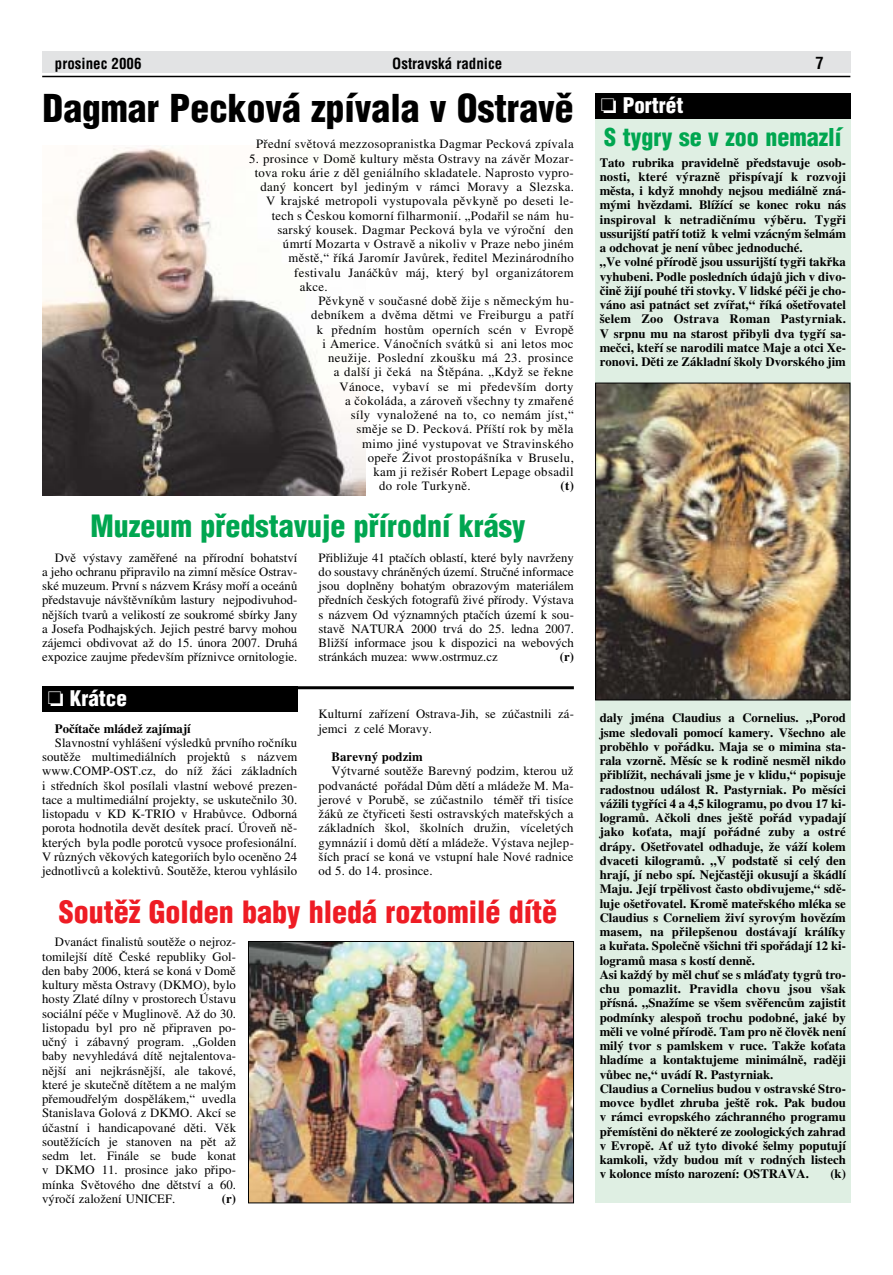
<style>
.page{position:relative;width:893px;height:1275px;background:#fff}
.page>*{position:absolute;margin:0;border:0;box-sizing:border-box;transform-origin:0 0}
.t1{font:900 37.5px "Helvetica Condensed CE";color:#000}
.t2{font:900 30px "Helvetica Condensed CE";color:#ee1c24}
.t3{font:900 30px "Helvetica Condensed CE";color:#00a650}
.t4{font:900 24px "Helvetica Condensed CE";color:#00a650}
.t5{font:900 21px "Helvetica Condensed CE";color:#fff}
.t6{font:700 16.5px "Helvetica Condensed CE";color:#000}
.t7{font:700 15px "Helvetica Condensed CE";color:#000}
.t8{font:12.75px/14.2px "Times CE";letter-spacing:.025em;color:#000;text-align:justify}
.t9{font:700 12.75px/14.2px "Times CE";color:#000}
.t10{font:12.75px/14.2px "Times CE";letter-spacing:.005em;color:#000}
</style>
<div class="page">
<div style="left:42px;top:51px;width:808px;height:21px;background:#e2e3e4"></div>
<hr style="left:42px;top:76px;width:808px;height:1px;background:#000">
<div style="left:595px;top:111px;width:255px;height:1092px;background:#dfefe3"></div>
<img style="left:597px;top:385px;width:251px;height:313px">
<div style="left:595px;top:383px;width:255px;height:317px;border:1px solid #000"></div>
<img style="left:42px;top:146px;width:323px;height:349px">
<img style="left:250px;top:943px;width:322px;height:258px">
<div style="left:248px;top:941px;width:326px;height:262px;border:1px solid #000"></div>
<hr style="left:219px;top:686px;width:355px;height:3px;background:#000">
<div style="left:42px;top:686px;width:255px;height:26px;background:#000"></div>
<div style="left:595px;top:94px;width:255px;height:25px;background:#000"></div>
<p class="t7" style="left:55px;top:57px;width:88px">prosinec 2006</p>
<p class="t7" style="left:392px;top:57px;width:111px">Ostravská radnice</p>
<p class="t6" style="left:815px;top:56px;width:10px">7</p>
<h1 class="t1" style="left:43px;top:93px;width:532px">Dagmar Pecková zpívala v Ostravû</h1>
<p class="t8" style="left:256px;top:138px;width:319px">Přední světová mezzosopranistka Dagmar Pecková zpívala</p>
<p class="t8" style="left:249px;top:152px;width:326px">5. prosince v Domě kultury města Ostravy na závěr Mozar-</p>
<p class="t8" style="left:255px;top:167px;width:321px">tova roku árie z děl geniálního skladatele. Naprosto vypro-</p>
<p class="t8" style="left:260px;top:181px;width:315px">daný koncert byl jediným v rámci Moravy a Slezska.</p>
<p class="t8" style="left:266px;top:195px;width:309px">V krajské metropoli vystupovala pěvkyně po deseti le-</p>
<p class="t8" style="left:272px;top:209px;width:304px">tech s Českou komorní filharmonií. „Podařil se nám hu-</p>
<p class="t8" style="left:277px;top:224px;width:298px">sarský kousek. Dagmar Pecková byla ve výroční den</p>
<p class="t8" style="left:283px;top:238px;width:292px">úmrtí Mozarta v Ostravě a nikoliv v Praze nebo jiném</p>
<p class="t8" style="left:288px;top:252px;width:286px">městě,“ říká Jaromír Javůrek, ředitel Mezinárodního</p>
<p class="t8" style="left:294px;top:266px;width:281px">festivalu Janáčkův máj, který byl organizátorem</p>
<p class="t8" style="left:300px;top:281px;width:29px">akce.</p>
<p class="t8" style="left:318px;top:295px;width:257px">Pěvkyně v současné době žije s německým hu-</p>
<p class="t8" style="left:311px;top:309px;width:264px">debníkem a dvěma dětmi ve Freiburgu a patří</p>
<p class="t8" style="left:317px;top:323px;width:258px">k předním hostům operních scén v Evropě</p>
<p class="t8" style="left:322px;top:338px;width:252px">i Americe. Vánočních svátků si ani letos moc</p>
<p class="t8" style="left:328px;top:352px;width:247px">neužije. Poslední zkoušku má 23. prosince</p>
<p class="t8" style="left:334px;top:366px;width:241px">a další ji čeká na Štěpána. „Když se řekne</p>
<p class="t8" style="left:339px;top:380px;width:235px">Vánoce, vybaví se mi především dorty</p>
<p class="t8" style="left:345px;top:395px;width:230px">a čokoláda, a zároveň všechny ty zmařené</p>
<p class="t8" style="left:351px;top:409px;width:224px">síly vynaložené na to, co nemám jíst,“</p>
<p class="t8" style="left:356px;top:423px;width:219px">směje se D. Pecková. Příští rok by měla</p>
<p class="t8" style="left:362px;top:437px;width:213px">mimo jiné vystupovat ve Stravinského</p>
<p class="t8" style="left:368px;top:452px;width:207px">opeře Život prostopášníka v Bruselu,</p>
<p class="t8" style="left:373px;top:466px;width:202px">kam ji režisér Robert Lepage obsadil</p>
<p class="t8" style="left:379px;top:480px;width:93px">do role Turkyně.</p>
<p class="t9" style="left:560px;top:481px;width:15px">(t)</p>
<h2 class="t3" style="left:91px;top:513px;width:436px">Muzeum pfiedstavuje pfiírodní krásy</h2>
<p class="t8" style="left:42px;top:551px;width:257px;text-indent:13px">Dvě výstavy zaměřené na přírodní bohatství a jeho ochranu připravilo na zimní měsíce Ostrav&shy;ské muzeum. První s názvem Krásy moří a oceánů představuje návštěvníkům lastury nejpodivuhod&shy;nějších tvarů a velikostí ze soukromé sbírky Jany a Josefa Podhajských. Jejich pestré barvy mohou zájemci obdivovat až do 15. února 2007. Druhá expozice zaujme především příznivce ornitologie.</p>
<p class="t8" style="left:318px;top:551px;width:257px">Přibližuje 41 ptačích oblastí, které byly navrženy do soustavy chráněných území. Stručné informace jsou doplněny bohatým obrazovým materiálem předních českých fotografů živé přírody. Výstava s názvem Od významných ptačích území k sou&shy;stavě NATURA 2000 trvá do 25. ledna 2007.<br>Bližší informace jsou k dispozici na webových stránkách muzea: www.ostrmuz.cz</p>
<p class="t9" style="left:559px;top:652px;width:16px">(r)</p>
<h3 class="t5" style="left:48px;top:690px;width:80px">❏ Krátce</h3>
<p class="t9" style="left:55px;top:723px;width:137px">Počítače mládež zajímají</p>
<p class="t8" style="left:42px;top:737px;width:257px;text-indent:13px">Slavnostní vyhlášení výsledků prvního ročníku soutěže multimediálních projektů s názvem www.COMP-OST.cz, do níž žáci základních i středních škol posílali vlastní webové prezen&shy;tace a multimediální projekty, se uskutečnilo 30. listopadu v KD K-TRIO v Hrabůvce. Odborná porota hodnotila devět desítek prací. Úroveň ně&shy;kterých byla podle porotců vysoce profesionální.<br>V různých věkových kategoriích bylo oceněno 24 jednotlivců a kolektivů. Soutěže, kterou vyhlásilo</p>
<p class="t10" style="left:318px;top:708px;width:257px">Kulturní zařízení Ostrava-Jih, se zúčastnili zá&shy;jemci z celé Moravy.</p>
<p class="t9" style="left:331px;top:751px;width:93px">Barevný podzim</p>
<p class="t8" style="left:318px;top:765px;width:257px;text-indent:13px">Výtvarné soutěže Barevný podzim, kterou už podvanácté pořádal Dům dětí a mládeže M. Ma&shy;jerové v Porubě, se zúčastnilo téměř tři tisíce žáků ze čtyřiceti šesti ostravských mateřských a základních škol, školních družin, víceletých gymnázií i domů dětí a mládeže. Výstava nejlep&shy;ších prací se koná ve vstupní hale Nové radnice od 5. do 14. prosince.</p>
<h2 class="t2" style="left:59px;top:900px;width:499px">SoutûÏ Golden baby hledá roztomilé dítû</h2>
<p class="t8" style="left:42px;top:936px;width:195px;text-indent:13px">Dvanáct finalistů soutěže o nejroz&shy;tomilejší dítě České republiky Gol&shy;den baby 2006, která se koná v Domě kultury města Ostravy (DKMO), bylo hosty Zlaté dílny v prostorech Ústavu sociální péče v Muglinově. Až do 30. listopadu byl pro ně připraven po&shy;učný i zábavný program. „Golden baby nevyhledává dítě nejtalentova&shy;nější ani nejkrásnější, ale takové, které je skutečně dítětem a ne malým přemoudřelým dospělákem,“ uvedla Stanislava Golová z DKMO. Akcí se účastní i handicapované děti. Věk soutěžících je stanoven na pět až sedm let. Finále se bude konat v DKMO 11. prosince jako připo&shy;mínka Světového dne dětství a 60. výročí založení UNICEF.</p>
<p class="t9" style="left:222px;top:1193px;width:16px">(r)</p>
<h3 class="t5" style="left:601px;top:97px;width:84px">❏ Portrét</h3>
<h3 class="t4" style="left:604px;top:127px;width:239px">S tygry se v zoo nemazlí</h3>
<p class="t9" style="left:599px;top:157px;width:248px">Tato rubrika pravidelně představuje osob&shy;nosti, které výrazně přispívají k rozvoji města, i když mnohdy nejsou mediálně zná&shy;mými hvězdami. Blížící se konec roku nás inspiroval k netradičnímu výběru. Tygři ussurijští patří totiž k velmi vzácným šelmám a odchovat je není vůbec jednoduché.<br>„Ve volné přírodě jsou ussurijští tygři takřka vyhubeni. Podle posledních údajů jich v divo&shy;čině žijí pouhé tři stovky. V lidské péči je cho&shy;váno asi patnáct set zvířat,“ říká ošetřovatel šelem Zoo Ostrava Roman Pastyrniak.<br>V srpnu mu na starost přibyli dva tygří sa&shy;mečci, kteří se narodili matce Maje a otci Xe&shy;ronovi. Děti ze Základní školy Dvorského jim</p>
<p class="t9" style="left:599px;top:713px;width:248px">daly jména Claudius a Cornelius. „Porod jsme sledovali pomocí kamery. Všechno ale proběhlo v pořádku. Maja se o mimina sta&shy;rala vzorně. Měsíc se k rodině nesměl nikdo přiblížit, nechávali jsme je v klidu,“ popisuje radostnou událost R. Pastyrniak. Po měsíci vážili tygříci 4 a 4,5 kilogramu, po dvou 17 ki&shy;logramů. Ačkoli dnes ještě pořád vypadají jako koťata, mají pořádné zuby a ostré drápy. Ošetřovatel odhaduje, že váží kolem dvaceti kilogramů. „V podstatě si celý den hrají, jí nebo spí. Nejčastěji okusují a škádlí Maju. Její trpělivost často obdivujeme,“ sdě&shy;luje ošetřovatel. Kromě mateřského mléka se Claudius s Corneliem živí syrovým hovězím masem, na přilepšenou dostávají králíky a kuřata. Společně všichni tři spořádají 12 ki&shy;logramů masa s kostí denně.<br>Asi každý by měl chuť se s mláďaty tygrů tro&shy;chu pomazlit. Pravidla chovu jsou však přísná. „Snažíme se všem svěřencům zajistit podmínky alespoň trochu podobné, jaké by měli ve volné přírodě. Tam pro ně člověk není milý tvor s pamlskem v ruce. Takže koťata hladíme a kontaktujeme minimálně, raději vůbec ne,“ uvádí R. Pastyrniak.<br>Claudius a Cornelius budou v ostravské Stro&shy;movce bydlet zhruba ještě rok. Pak budou v rámci evropského záchranného programu přemístěni do některé ze zoologických zahrad v Evropě. Ať už tyto divoké šelmy poputují kamkoli, vždy budou mít v rodných listech v kolonce místo narození: OSTRAVA.</p>
<p class="t9" style="left:830px;top:1169px;width:17px">(k)</p>
</div>
